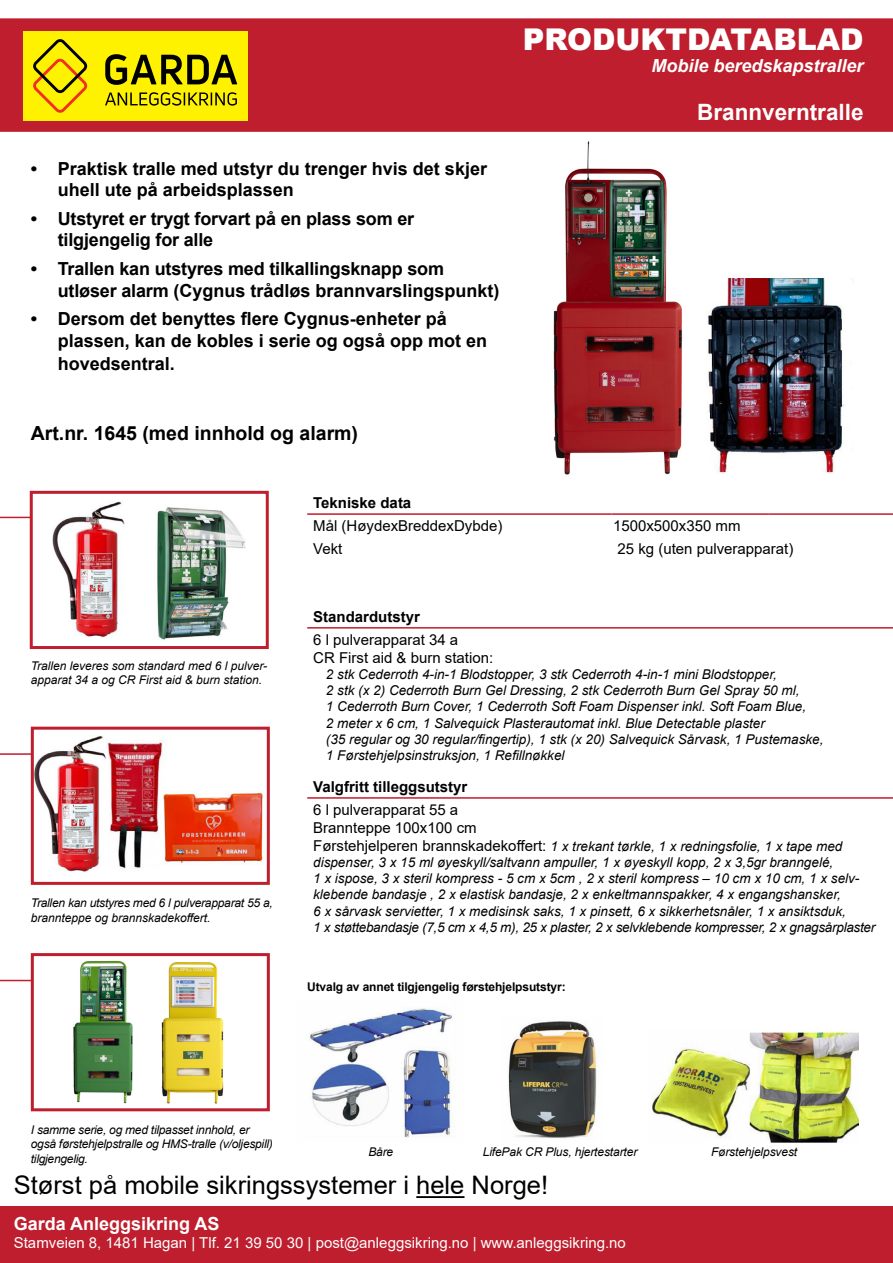
<style>
.page{position:relative;width:893px;height:1263px;background:#fff}
.page>*{position:absolute;margin:0;border:0;box-sizing:border-box;transform-origin:0 0}
.t1{font:900 30px "Arial";color:#fff}
.t2{font:25.5px "Arial";color:#000}
.t3{font:700 22.5px "Arial";color:#fff}
.t4{font:700 19.5px "Arial";color:#000}
.t5{font:700 18px/21.6px "Arial";color:#000}
.t6{font:italic 700 18px "Arial";color:#fff}
.t7{font:700 18px "Arial";color:#fff}
.t8{font:15px/18px "Arial";color:#000}
.t9{font:15px "Arial";color:#fff}
.t10{font:700 15px "Arial";color:#000}
.t11{font:italic 13.5px/16.2px "Arial";color:#000}
.t12{font:italic 12px/14.4px "Arial";letter-spacing:-.01em;color:#000}
.t13{font:700 12px "Arial";letter-spacing:-.01em;color:#000}
.s1{font-style:normal;font-size:15px}
</style>
<div class="page">
<div style="left:0;top:18px;width:893px;height:114px;background:#be1e2d"></div>
<div style="left:0;top:1206px;width:893px;height:57px;background:#be1e2d"></div>
<svg style="left:23px;top:31px;width:225px;height:90px;background:#dcce00"></svg>
<hr style="left:0;top:753px;width:119px;height:2px;background:#be1e2d">
<div style="left:31px;top:727px;width:239px;height:158px;background:#fff;border:3px solid #be1e2d"></div>
<hr style="left:0;top:517px;width:157px;height:1px;background:#be1e2d">
<hr style="left:416px;top:1196px;width:48px;height:2px;background:#000">
<hr style="left:307px;top:513px;width:300px;height:2px;background:#be1e2d">
<hr style="left:611px;top:513px;width:158px;height:2px;background:#be1e2d">
<hr style="left:769px;top:513px;width:124px;height:2px;background:#be1e2d">
<div style="left:30px;top:491px;width:239px;height:158px;background:#fff;border:3px solid #be1e2d"></div>
<hr style="left:307px;top:627px;width:586px;height:2px;background:#be1e2d">
<img style="left:707px;top:278px;width:137px;height:195px">
<hr style="left:307px;top:797px;width:586px;height:2px;background:#be1e2d">
<img style="left:52px;top:501px;width:73px;height:137px">
<img style="left:157px;top:507px;width:89px;height:133px">
<img style="left:106px;top:740px;width:59px;height:129px">
<img style="left:163px;top:790px;width:102px;height:76px">
<img style="left:34px;top:733px;width:72px;height:140px">
<img style="left:553px;top:141px;width:129px;height:334px">
<img style="left:310px;top:1008px;width:144px;height:130px">
<img style="left:508px;top:1021px;width:90px;height:117px">
<img style="left:652px;top:1032px;width:207px;height:110px">
<hr style="left:0;top:980px;width:119px;height:1px;background:#be1e2d">
<div style="left:31px;top:953px;width:239px;height:158px;background:#fff;border:3px solid #be1e2d"></div>
<img style="left:73px;top:960px;width:60px;height:144px">
<img style="left:161px;top:962px;width:63px;height:142px">
<h3 class="t5" style="left:58px;top:158px;width:431px;text-indent:-27px">• Praktisk tralle med utstyr du trenger hvis det skjer uhell ute på arbeidsplassen</h3>
<h3 class="t5" style="left:58px;top:208px;width:358px;text-indent:-27px">• Utstyret er trygt forvart på en plass som er tilgjengelig for alle</h3>
<h3 class="t5" style="left:58px;top:258px;width:443px;text-indent:-27px">• Trallen kan utstyres med tilkallingsknapp som utløser alarm (Cygnus trådløs brannvarslingspunkt)</h3>
<h3 class="t5" style="left:58px;top:308px;width:431px;text-indent:-27px">• Dersom det benyttes flere Cygnus-enheter på plassen, kan de kobles i serie og også opp mot en</h3>
<h3 class="t5" style="left:58px;top:353px;width:119px">hovedsentral.</h3>
<h3 class="t4" style="left:31px;top:420px;width:329px">Art.nr. 1645 (med innhold og alarm)</h3>
<h1 class="t1" style="left:523px;top:18px;width:342px">PRODUKTDATABLAD</h1>
<h3 class="t6" style="left:651px;top:53px;width:214px">Mobile beredskapstraller</h3>
<h3 class="t3" style="left:697px;top:97px;width:168px">Brannverntralle</h3>
<p class="t12" style="left:31px;top:659px;width:238px">Trallen leveres som standard med 6 l pulver&shy;apparat 34 a og CR First aid &amp; burn station.</p>
<p class="t12" style="left:31px;top:896px;width:243px">Trallen kan utstyres med 6 l pulverapparat 55 a, brannteppe og brannskadekoffert.</p>
<p class="t10" style="left:313px;top:492px;width:100px">Tekniske data</p>
<p class="t8" style="left:313px;top:517px;width:191px">Mål (HøydexBreddexDybde)</p>
<p class="t8" style="left:613px;top:517px;width:129px">1500x500x350 mm</p>
<p class="t8" style="left:313px;top:540px;width:31px">Vekt</p>
<p class="t8" style="left:617px;top:540px;width:177px">25 kg (uten pulverapparat)</p>
<p class="t10" style="left:313px;top:606px;width:108px">Standardutstyr</p>
<p class="t8" style="left:313px;top:630px;width:182px">6 l pulverapparat 34 a<br>CR First aid &amp; burn station:</p>
<p class="t11" style="left:326px;top:666px;width:499px">2 stk Cederroth 4-in-1 Blodstopper, 3 stk Cederroth 4-in-1 mini Blodstopper,<br>2 stk (x 2) Cederroth Burn Gel Dressing, 2 stk Cederroth Burn Gel Spray 50 ml,<br>1 Cederroth Burn Cover, 1 Cederroth Soft Foam Dispenser inkl. Soft Foam Blue,<br>2 meter x 6 cm, 1 Salvequick Plasterautomat inkl. Blue Detectable plaster<br>(35 regular og 30 regular/fingertip), 1 stk (x 20) Salvequick Sårvask, 1 Pustemaske, 1 Førstehjelpsinstruksjon, 1 Refillnøkkel</p>
<p class="t10" style="left:313px;top:776px;width:156px">Valgfritt tilleggsutstyr</p>
<p class="t8" style="left:313px;top:800px;width:165px">6 l pulverapparat 55 a<br>Brannteppe 100x100 cm</p>
<p class="t11" style="left:313px;top:838px;width:564px"><span class="s1">Førstehjelperen brannskadekoffert:</span> 1 x trekant tørkle, 1 x redningsfolie, 1 x tape med dispenser, 3 x 15 ml øyeskyll/saltvann ampuller, 1 x øyeskyll kopp, 2 x 3,5gr branngelé,<br>1 x ispose, 3 x steril kompress - 5 cm x 5cm , 2 x steril kompress – 10 cm x 10 cm, 1 x selv&shy;klebende bandasje , 2 x elastisk bandasje, 2 x enkeltmannspakker, 4 x engangshansker,<br>6 x sårvask servietter, 1 x medisinsk saks, 1 x pinsett, 6 x sikkerhetsnåler, 1 x ansiktsduk,<br>1 x støttebandasje (7,5 cm x 4,5 m), 25 x plaster, 2 x selvklebende kompresser, 2 x gnagsårplaster</p>
<p class="t13" style="left:307px;top:979px;width:260px">Utvalg av annet tilgjengelig førstehjelpsutstyr:</p>
<p class="t12" style="left:31px;top:1122px;width:244px">I samme serie, og med tilpasset innhold, er også førstehjelpstralle og HMS-tralle (v/oljespill) tilgjengelig.</p>
<p class="t12" style="left:368px;top:1145px;width:26px">Båre</p>
<p class="t12" style="left:483px;top:1145px;width:156px">LifePak CR Plus, hjertestarter</p>
<p class="t12" style="left:711px;top:1145px;width:88px">Førstehjelpsvest</p>
<h2 class="t2" style="left:14px;top:1168px;width:536px">Størst på mobile sikringssystemer i hele Norge!</h2>
<h3 class="t7" style="left:14px;top:1211px;width:207px">Garda Anleggsikring AS</h3>
<p class="t9" style="left:14px;top:1232px;width:613px">Stamveien 8, 1481 Hagan | Tlf. 21 39 50 30 | post@anleggsikring.no | www.anleggsikring.no</p>
</div>
